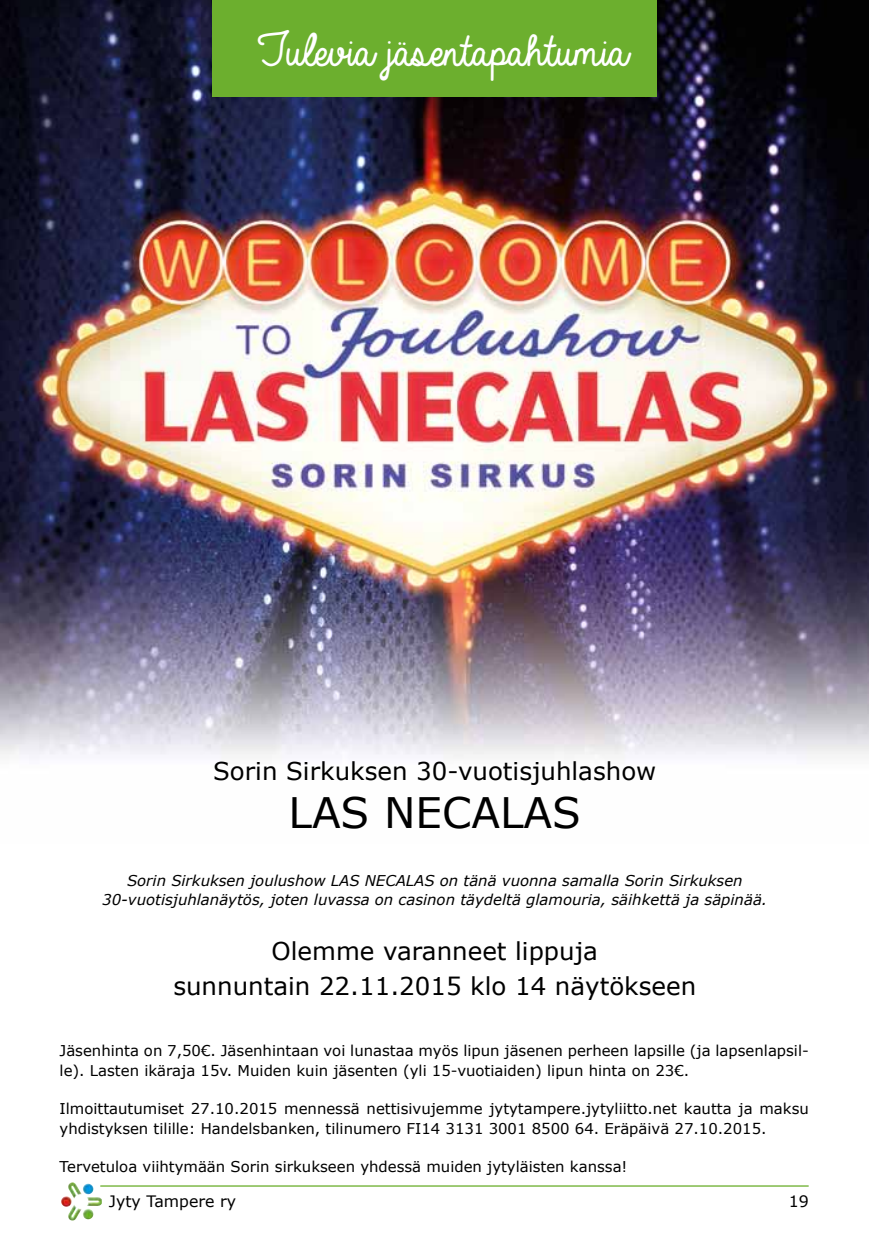
<style>
.page{position:relative;width:869px;height:1241px;background:#fff}
.page>*{position:absolute;margin:0;border:0;box-sizing:border-box;transform-origin:0 0}
.t1{font:49px "Always In My Heart";color:#fff}
.t2{font:42px "Verdana";color:#000}
.t3{font:24.5px/35px "Verdana";color:#000;text-align:center}
.t4{font:15.75px "Verdana";color:#000}
.t5{font:14.88px/19.2px "Verdana";color:#000}
.t6{font:italic 14.88px/19.2px "Verdana";color:#000;text-align:center}
</style>
<div class="page">
<img style="left:68px;top:1182px;width:8px;height:16px">
<hr style="left:101px;top:1185px;width:706px;height:1px;background:#6caf2e">
<img style="left:0;top:0;width:868px;height:758px">
<div style="left:212px;top:0;width:444px;height:96px;background:#6caf2e"></div>
<h1 class="t1" style="left:249px;top:24px;width:370px">Tulevia jäsentapahtumia</h1>
<h3 class="t3" style="left:213px;top:753px;width:444px">Sorin Sirkuksen 30-vuotisjuhlashow</h3>
<h2 class="t2" style="left:288px;top:784px;width:293px">LAS NECALAS</h2>
<p class="t6" style="left:102px;top:870px;width:666px">Sorin Sirkuksen joulushow LAS NECALAS on tänä vuonna samalla Sorin Sirkuksen<br>30-vuotisjuhlanäytös, joten luvassa on casinon täydeltä glamouria, säihkettä ja säpinää.</p>
<h3 class="t3" style="left:173px;top:932px;width:524px">Olemme varanneet lippuja<br>sunnuntain 22.11.2015 klo 14 näytökseen</h3>
<p class="t5" style="left:60px;top:1041px;width:750px">Jäsenhinta on 7,50€. Jäsenhintaan voi lunastaa myös lipun jäsenen perheen lapsille (ja lapsenlapsil&shy;le). Lasten ikäraja 15v. Muiden kuin jäsenten (yli 15-vuotiaiden) lipun hinta on 23€.</p>
<p class="t5" style="left:60px;top:1098px;width:750px">Ilmoittautumiset 27.10.2015 mennessä nettisivujemme jytytampere.jytyliitto.net kautta ja maksu yhdistyksen tilille: Handelsbanken, tilinumero FI14 3131 3001 8500 64. Eräpäivä 27.10.2015.</p>
<p class="t5" style="left:60px;top:1156px;width:569px">Tervetuloa viihtymään Sorin sirkukseen yhdessä muiden jytyläisten kanssa!</p>
<p class="t4" style="left:109px;top:1189px;width:129px">Jyty Tampere ry</p>
<p class="t4" style="left:788px;top:1189px;width:22px">19</p>
</div>
